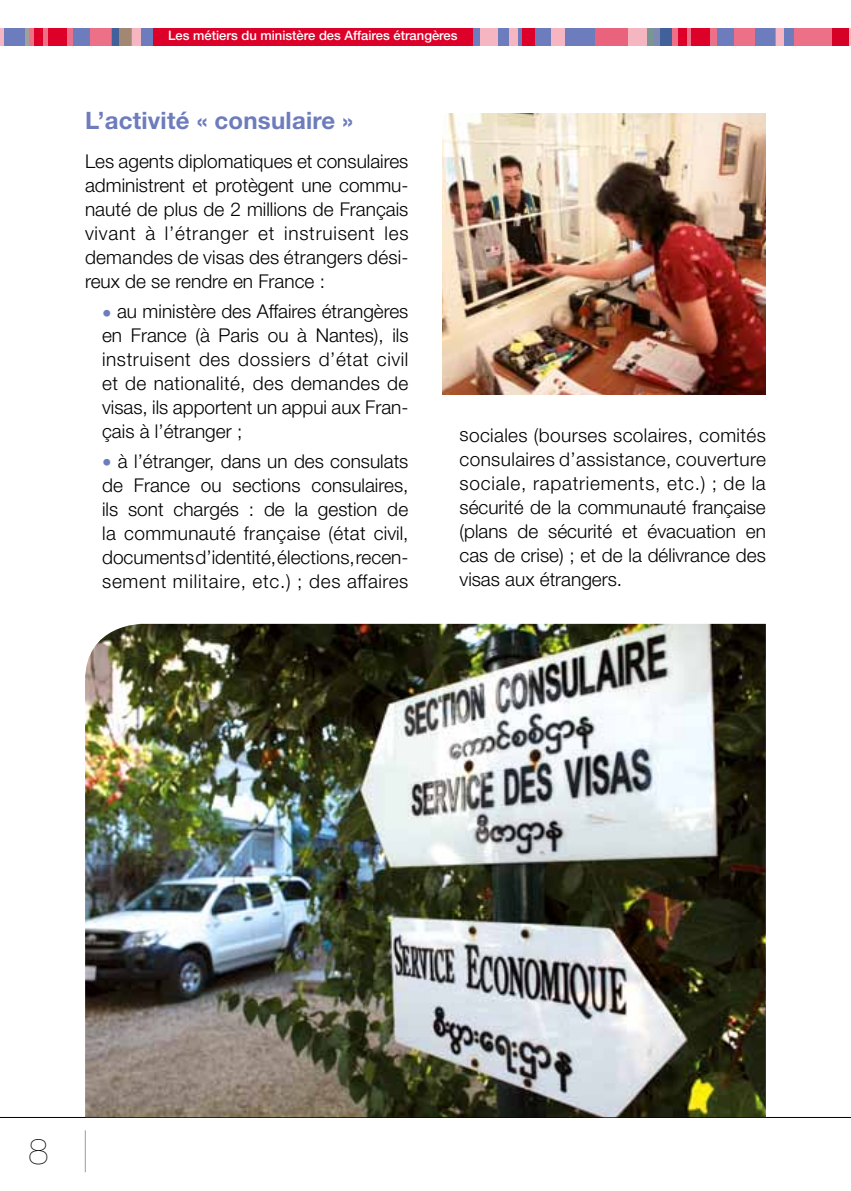
<style>
.page{position:relative;width:851px;height:1191px;background:#fff}
.page>*{position:absolute;margin:0;border:0;box-sizing:border-box;transform-origin:0 0}
.t1{font:200 36px "Helvetica Neue LT Std";color:#000}
.t2{font:700 24px "Helvetica Neue LT Std";letter-spacing:.01em;color:#6d7cbc}
.t3{font:300 19px/24px "Helvetica Neue LT Std";color:#000;text-align:justify}
.t4{font:500 13px "Helvetica Neue LT Std";color:#fff}
.s1{color:#6d7cbc}
</style>
<div class="page">
<div style="left:0;top:28px;width:809px;height:17px;background:#dd0028"></div>
<div style="left:774px;top:28px;width:15px;height:17px;background:#f5b5c1"></div>
<div style="left:473px;top:28px;width:124px;height:17px;background:#6d7cbc"></div>
<div style="left:672px;top:28px;width:82px;height:17px;background:#ec7087"></div>
<div style="left:717px;top:28px;width:16px;height:17px;background:#6d7cbc"></div>
<div style="left:480px;top:28px;width:17px;height:17px;background:#f5b5c1"></div>
<div style="left:509px;top:28px;width:8px;height:17px;background:#f5b5c1"></div>
<div style="left:522px;top:28px;width:13px;height:17px;background:#dd0028"></div>
<div style="left:550px;top:28px;width:14px;height:17px;background:#f5b5c1"></div>
<div style="left:784px;top:28px;width:12px;height:17px;background:#6d7cbc"></div>
<div style="left:754px;top:28px;width:21px;height:17px;background:#6d7cbc"></div>
<div style="left:691px;top:28px;width:18px;height:17px;background:#dd0028"></div>
<svg style="left:646px;top:28px;width:26px;height:17px"></svg>
<div style="left:677px;top:28px;width:9px;height:17px;background:#dd0028"></div>
<div style="left:595px;top:28px;width:34px;height:17px;background:#ea637c"></div>
<div style="left:628px;top:28px;width:18px;height:17px;background:#f5b5c1"></div>
<div style="left:844px;top:28px;width:6px;height:17px;background:#d50127"></div>
<div style="left:831px;top:28px;width:17px;height:17px;background:#d50127"></div>
<div style="left:794px;top:28px;width:37px;height:17px;background:#ec7087"></div>
<div style="left:131px;top:28px;width:15px;height:17px;background:#f5b5c1"></div>
<div style="left:29px;top:28px;width:82px;height:17px;background:#ec7087"></div>
<div style="left:74px;top:28px;width:16px;height:17px;background:#6d7cbc"></div>
<div style="left:141px;top:28px;width:12px;height:17px;background:#6d7cbc"></div>
<svg style="left:111px;top:28px;width:21px;height:17px"></svg>
<div style="left:48px;top:28px;width:18px;height:17px;background:#dd0028"></div>
<svg style="left:3px;top:28px;width:26px;height:17px"></svg>
<div style="left:34px;top:28px;width:9px;height:17px;background:#dd0028"></div>
<hr style="left:0;top:28px;width:3px;height:17px;background:#f5b5c1">
<hr style="left:0;top:1117px;width:850px;height:1px;background:#000">
<hr style="left:85px;top:1130px;width:1px;height:42px;background:#9c9c9d">
<img style="left:442px;top:113px;width:323px;height:282px">
<img style="left:85px;top:624px;width:680px;height:493px">
<p class="t4" style="left:168px;top:28px;width:291px">Les métiers du ministère des Affaires étrangères</p>
<p class="t2" style="left:85px;top:105px;width:269px">L’activité « consulaire »</p>
<p class="t3" style="left:85px;top:149px;width:325px">Les agents diplomatiques et consulaires administrent et protègent une commu&shy;nauté de plus de 2 millions de Français vivant à l’étranger et instruisent les demandes de visas des étrangers dési&shy;reux de se rendre en France :</p>
<p class="t3" style="left:102px;top:299px;width:308px"><span class="s1">•</span> au ministère des Affaires étrangères en France (à Paris ou à Nantes), ils instruisent des dossiers d’état civil et de nationalité, des demandes de visas, ils apportent un appui aux Fran&shy;çais à l’étranger ;</p>
<p class="t3" style="left:102px;top:448px;width:308px"><span class="s1">•</span> à l’étranger, dans un des consulats de France ou sections consulaires, ils sont chargés : de la gestion de la communauté française (état civil, documents d’identité, élections, recen&shy;sement militaire, etc.) ; des affaires</p>
<p class="t3" style="left:459px;top:422px;width:308px">sociales (bourses scolaires, comités consulaires d’assistance, couverture sociale, rapatriements, etc.) ; de la sécurité de la communauté française (plans de sécurité et évacuation en cas de crise) ; et de la délivrance des visas aux étrangers.</p>
<h1 class="t1" style="left:28px;top:1130px;width:22px">8</h1>
</div>
